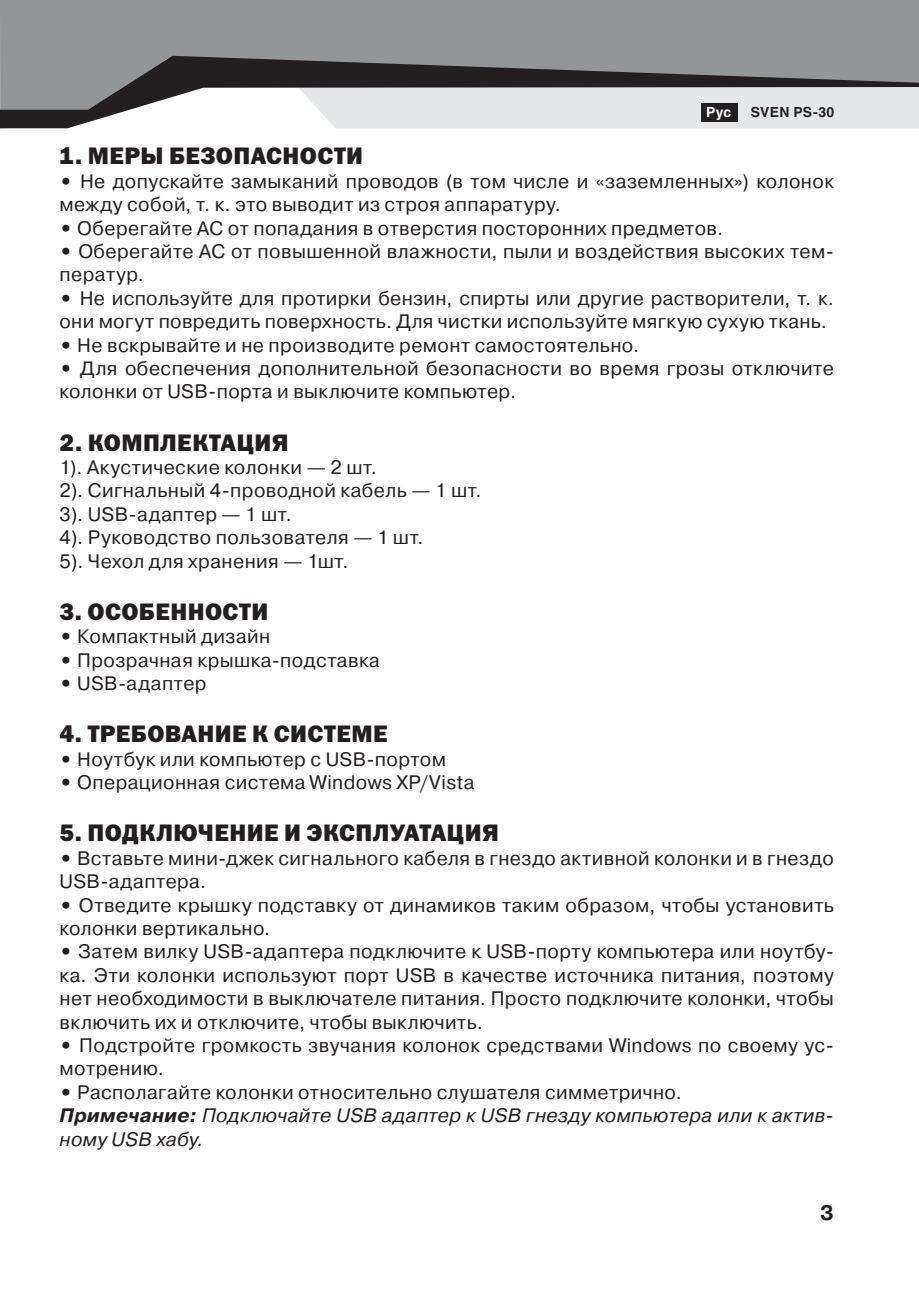
<style>
.page{position:relative;width:919px;height:1310px;background:#fff}
.page>*{position:absolute;margin:0;border:0;box-sizing:border-box;transform-origin:0 0}
.t1{font:24px "Franklin Gothic Heavy C";letter-spacing:.015em;color:#231f20}
.t2{font:700 21px "Pragmatica C";color:#231f20}
.t3{font:19.5px/23.4px "Pragmatica C";letter-spacing:.02em;color:#231f20}
.t4{font:italic 19.5px/23.4px "Pragmatica C";letter-spacing:.015em;color:#231f20}
.t5{font:700 13.8px "AG Helvetica";letter-spacing:.025em;color:#231f20}
.t6{font:700 13.8px "AG Helvetica";color:#fff}
.s1{font-weight:700}
.s2{font-weight:700;font-style:normal}
.s3{font-style:normal}
</style>
<div class="page">
<div style="left:0;top:0;width:918px;height:56px;background:#939598"></div>
<svg style="left:0;top:56px;width:918px;height:72px;background:#9f9ea0"></svg>
<div style="left:701px;top:103px;width:36px;height:18px;background:#231f20"></div>
<p class="t6" style="left:706px;top:104px;width:27px">Ðóñ</p>
<p class="t5" style="left:750px;top:104px;width:85px">SVEN PS-30</p>
<p class="t1" style="left:60px;top:142px;width:305px">1. МЕРЫ БЕЗОПАСНОСТИ</p>
<p class="t3" style="left:60px;top:169px;width:775px"><span class="s1">•</span> Не допускайте замыканий проводов (в том числе и «заземленных») колонок между собой, т. к. это выводит из строя аппаратуру.</p>
<p class="t3" style="left:60px;top:216px;width:665px"><span class="s1">•</span> Оберегайте АС от попадания в отверстия посторонних предметов.</p>
<p class="t3" style="left:60px;top:240px;width:775px"><span class="s1">•</span> Оберегайте АС от повышенной влажности, пыли и воздействия высоких тем&shy;ператур.</p>
<p class="t3" style="left:60px;top:286px;width:775px"><span class="s1">•</span> Не используйте для протирки бензин, спирты или другие растворители, т. к. они могут повредить поверхность. Для чистки используйте мягкую сухую ткань.</p>
<p class="t3" style="left:60px;top:333px;width:581px"><span class="s1">•</span> Не вскрывайте и не производите ремонт самостоятельно.</p>
<p class="t3" style="left:60px;top:357px;width:775px"><span class="s1">•</span> Для обеспечения дополнительной безопасности во время грозы отключите колонки от USB-порта и выключите компьютер.</p>
<p class="t1" style="left:60px;top:429px;width:230px">2. КОМПЛЕКТАЦИЯ</p>
<p class="t3" style="left:60px;top:456px;width:423px">1). Акустические колонки — 2 шт.<br>2). Сигнальный 4-проводной кабель — 1 шт.<br>3). USB-адаптер — 1 шт.<br>4). Руководство пользователя — 1 шт.<br>5). Чехол для хранения — 1шт.</p>
<p class="t1" style="left:60px;top:598px;width:210px">3. ОСОБЕННОСТИ</p>
<p class="t3" style="left:60px;top:625px;width:212px"><span class="s1">•</span> Компактный дизайн</p>
<p class="t3" style="left:60px;top:648px;width:322px"><span class="s1">•</span> Прозрачная крышка-подставка</p>
<p class="t3" style="left:60px;top:672px;width:148px"><span class="s1">•</span> USB-адаптер</p>
<p class="t1" style="left:60px;top:720px;width:329px">4. ТРЕБОВАНИЕ К СИСТЕМЕ</p>
<p class="t3" style="left:60px;top:747px;width:388px"><span class="s1">•</span> Ноутбук или компьютер с USB-портом</p>
<p class="t3" style="left:60px;top:771px;width:416px"><span class="s1">•</span> Операционная система Windows XP/Vista</p>
<p class="t1" style="left:60px;top:819px;width:440px">5. ПОДКЛЮЧЕНИЕ И ЭКСПЛУАТАЦИЯ</p>
<p class="t3" style="left:60px;top:846px;width:775px"><span class="s1">•</span> Вставьте мини-джек сигнального кабеля в гнездо активной колонки и в гнездо<br>USB-адаптера.</p>
<p class="t3" style="left:60px;top:893px;width:775px"><span class="s1">•</span> Отведите крышку подставку от динамиков таким образом, чтобы установить колонки вертикально.</p>
<p class="t3" style="left:60px;top:940px;width:775px;text-align:justify"><span class="s1">•</span> Затем вилку USB-адаптера подключите к USB-порту компьютера или ноутбу&shy;ка. Эти колонки используют порт USB в качестве источника питания, поэтому нет необходимости в выключателе питания. Просто подключите колонки, чтобы включить их и отключите, чтобы выключить.</p>
<p class="t3" style="left:60px;top:1033px;width:775px"><span class="s1">•</span> Подстройте громкость звучания колонок средствами Windows по своему ус&shy;мотрению.</p>
<p class="t4" style="left:60px;top:1080px;width:775px"><span class="s2">•</span> <span class="s3">Располагайте колонки относительно слушателя симметрично.<br></span><span class="s1">Примечание:</span> Подключайте USB адаптер к USB гнезду компьютера или к актив&shy;ному USB хабу.</p>
<p class="t2" style="left:820px;top:1201px;width:15px">3</p>
</div>
